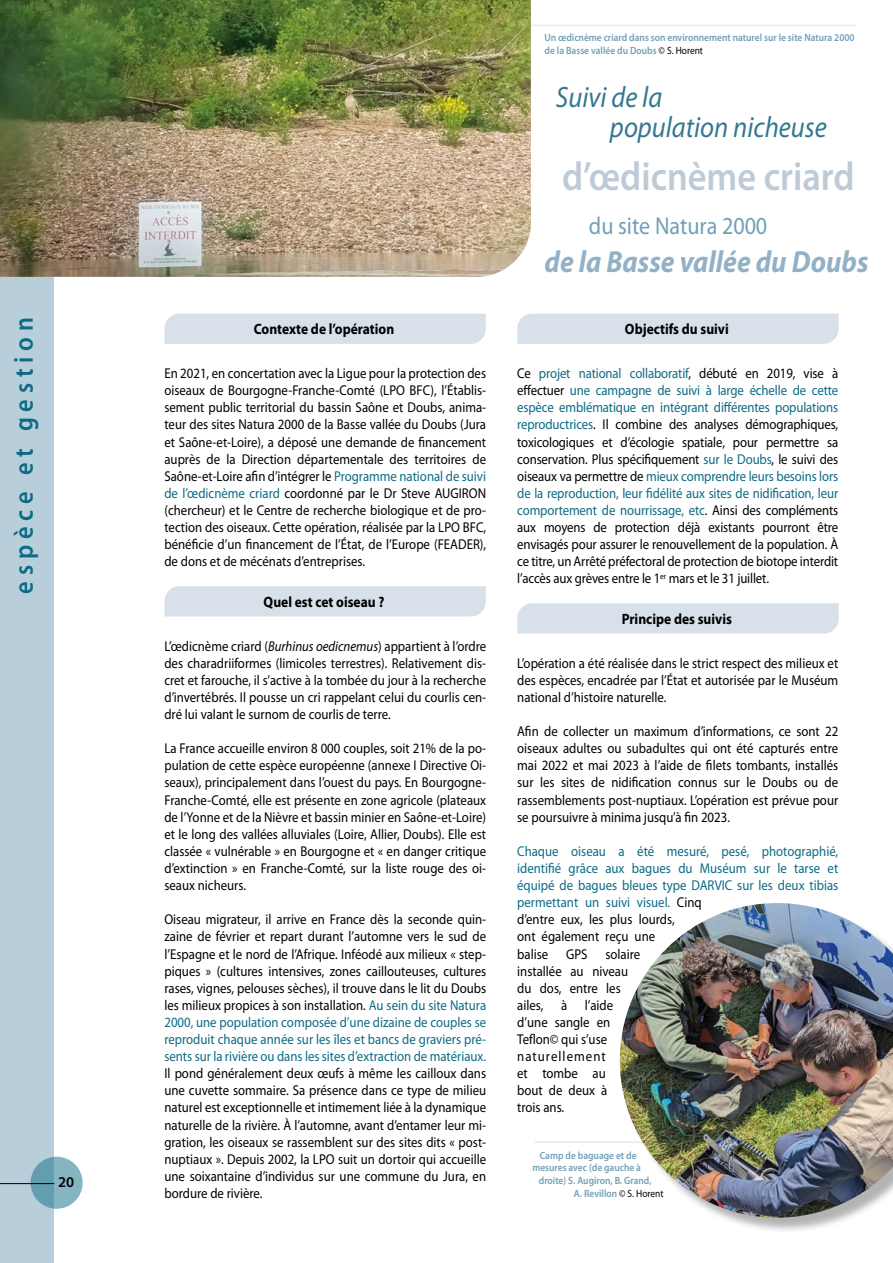
<style>
.page{position:relative;width:893px;height:1263px;background:#fff}
.page>*{position:absolute;margin:0;border:0;box-sizing:border-box;transform-origin:0 0}
.t1{font:600 40.35px "Myriad Pro";color:#becbd7;scale:.9 1}
.t2{font:italic 700 30.6px "Myriad Pro";color:#92b1c6;scale:.9 1}
.t3{font:italic 29.55px/30px "Myriad Pro";color:#347790;scale:.9 1}
.t4{font:600 27px "Myriad Pro";letter-spacing:.24em;color:#0d6b85;scale:.9 1}
.t5{font:24.45px "Myriad Pro";color:#729fb8;scale:.9 1}
.t6{font:700 15px "Myriad Pro";color:#000;scale:.9 1}
.t7{font:600 15px "Myriad Pro";color:#000}
.t8{font:14.25px/17.1px "Myriad Pro";color:#000;text-align:justify;scale:.9 1}
.t9{font:14.25px/17.1px "Myriad Pro";color:#0d6b85;scale:.9 1}
.t10{font:600 10.5px/12.6px "Myriad Pro";color:#729fb8;scale:.9 1}
.s1{color:#0d6b85}
.s2{font-style:italic}
.s3{font-weight:400;color:#000}
.s4{color:#000}
</style>
<div class="page">
<hr style="left:534px;top:1141px;width:169px;height:2px;background:#e6ebf1">
<div style="left:621px;top:905px;width:272px;height:329px;background:#000;opacity:.3"></div>
<img style="left:620px;top:903px;width:273px;height:315px">
<hr style="left:509px;top:25px;width:348px;height:1px;background:#e6ebf1">
<div style="left:0;top:0;width:54px;height:1263px;background:#b8cfdb"></div>
<svg style="left:31px;top:1157px;width:52px;height:52px;background:#78abba"></svg>
<hr style="left:0;top:1183px;width:54px;height:1px;background:#000">
<div style="left:517px;top:314px;width:322px;height:30px;background:#d8e1ea"></div>
<div style="left:517px;top:603px;width:322px;height:30px;background:#d8e1ea"></div>
<div style="left:164px;top:314px;width:322px;height:30px;background:#d8e1ea"></div>
<div style="left:164px;top:586px;width:322px;height:30px;background:#d8e1ea"></div>
<img style="left:0;top:0;width:531px;height:277px">
<h3 class="t4" style="left:6px;top:593px;width:308px;rotate:-90deg">espèce et gestion</h3>
<p class="t6" style="left:254px;top:320px;width:158px">Contexte de l’opération</p>
<p class="t8" style="left:164px;top:365px;width:359px">En 2021, en concertation avec la Ligue pour la protection des oiseaux de Bourgogne-Franche-Comté (LPO BFC), l’Établis&shy;sement public territorial du bassin Saône et Doubs, anima&shy;teur des sites Natura 2000 de la Basse vallée du Doubs (Jura et Saône-et-Loire), a déposé une demande de financement auprès de la Direction départementale des territoires de Saône-et-Loire afin d’intégrer le <span class="s1">Programme national de suivi de l’œdicnème criard</span> coordonné par le Dr Steve AUGIRON (chercheur) et le Centre de recherche biologique et de pro&shy;tection des oiseaux. Cette opération, réalisée par la LPO BFC, bénéficie d’un financement de l’État, de l’Europe (FEADER), de dons et de mécénats d’entreprises.</p>
<p class="t6" style="left:264px;top:592px;width:136px">Quel est cet oiseau ?</p>
<p class="t8" style="left:164px;top:637px;width:359px">L’œdicnème criard (<span class="s2">Burhinus oedicnemus</span>) appartient à l’ordre des charadriiformes (limicoles terrestres). Relativement dis&shy;cret et farouche, il s’active à la tombée du jour à la recherche d’invertébrés. Il pousse un cri rappelant celui du courlis cen&shy;dré lui valant le surnom de courlis de terre.</p>
<p class="t8" style="left:164px;top:740px;width:359px">La France accueille environ 8 000 couples, soit 21% de la po&shy;pulation de cette espèce européenne (annexe I Directive Oi&shy;seaux), principalement dans l’ouest du pays. En Bourgogne-Franche-Comté, elle est présente en zone agricole (plateaux de l’Yonne et de la Nièvre et bassin minier en Saône-et-Loire) et le long des vallées alluviales (Loire, Allier, Doubs). Elle est classée « vulnérable » en Bourgogne et « en danger critique d’extinction » en Franche-Comté, sur la liste rouge des oi&shy;seaux nicheurs.</p>
<p class="t8" style="left:164px;top:911px;width:359px">Oiseau migrateur, il arrive en France dès la seconde quin&shy;zaine de février et repart durant l’automne vers le sud de l’Espagne et le nord de l’Afrique. Inféodé aux milieux « step&shy;piques » (cultures intensives, zones caillouteuses, cultures rases, vignes, pelouses sèches), il trouve dans le lit du Doubs les milieux propices à son installation. <span class="s1">Au sein du site Natura 2000, une population composée d’une dizaine de couples se reproduit chaque année sur les îles et bancs de graviers pré&shy;sents sur la rivière ou dans les sites d’extraction de matériaux.</span></p>
<p class="t8" style="left:164px;top:1065px;width:359px">Il pond généralement deux œufs à même les cailloux dans une cuvette sommaire. Sa présence dans ce type de milieu naturel est exceptionnelle et intimement liée à la dynamique naturelle de la rivière. À l’automne, avant d’entamer leur mi&shy;gration, les oiseaux se rassemblent sur des sites dits « post&shy;nuptiaux ». Depuis 2002, la LPO suit un dortoir qui accueille une soixantaine d’individus sur une commune du Jura, en bordure de rivière.</p>
<p class="t7" style="left:58px;top:1173px;width:18px">20</p>
<p class="t10" style="left:545px;top:31px;width:346px">Un œdicnème criard dans son environnement naturel sur le site Natura 2000 de la Basse vallée du Doubs <span class="s3">© S. Horent</span></p>
<h3 class="t3" style="left:610px;top:82px;width:242px;text-indent:-54px">Suivi de la<br>population nicheuse</h3>
<h1 class="t1" style="left:562px;top:151px;width:327px">d’œdicnème criard</h1>
<h3 class="t5" style="left:589px;top:211px;width:200px">du site Natura 2000</h3>
<h2 class="t2" style="left:545px;top:242px;width:361px">de la Basse vallée du Doubs</h2>
<p class="t6" style="left:625px;top:320px;width:117px">Objectifs du suivi</p>
<p class="t8" style="left:517px;top:365px;width:358px">Ce <span class="s1">projet national collaboratif</span>, débuté en 2019, vise à effectuer <span class="s1">une campagne de suivi à large échelle de cette espèce emblématique en intégrant différentes populations reproductrices</span>. Il combine des analyses démographiques, toxicologiques et d’écologie spatiale, pour permettre sa conservation. Plus spécifiquement <span class="s1">sur le Doubs</span>, le suivi des oiseaux va permettre de <span class="s1">mieux comprendre leurs besoins lors de la reproduction, leur fidélité aux sites de nidification, leur comportement de nourrissage, etc</span>. Ainsi des compléments aux moyens de protection déjà existants pourront être envisagés pour assurer le renouvellement de la population. À ce titre, un Arrêté préfectoral de protection de biotope interdit l’accès aux grèves entre le 1<sup>er</sup> mars et le 31 juillet.</p>
<p class="t6" style="left:622px;top:609px;width:124px">Principe des suivis</p>
<p class="t8" style="left:517px;top:654px;width:358px">L’opération a été réalisée dans le strict respect des milieux et des espèces, encadrée par l’État et autorisée par le Muséum national d’histoire naturelle.</p>
<p class="t8" style="left:517px;top:723px;width:358px">Afin de collecter un maximum d’informations, ce sont 22 oiseaux adultes ou subadultes qui ont été capturés entre mai 2022 et mai 2023 à l’aide de filets tombants, installés sur les sites de nidification connus sur le Doubs ou de rassemblements post-nuptiaux. L’opération est prévue pour se poursuivre à minima jusqu’à fin 2023.</p>
<p class="t9" style="left:517px;top:842px;width:358px">Chaque oiseau a été mesuré, pesé, photographié, identifié grâce aux bagues du Muséum sur le tarse et équipé de bagues bleues type DARVIC sur les deux tibias permettant un suivi visuel. <span class="s4">Cinq<br>d’entre eux, les plus lourds,<br>ont également reçu une<br>balise</span></p>
<p class="t8" style="left:517px;top:945px;width:138px;text-align:left;text-indent:88px">solaire installée au niveau du dos, entre les ailes, à l’aide d’une sangle en<br>Teflon© qui s’use naturellement<br>et tombe au<br>bout de deux à<br>trois ans.</p>
<p class="t8" style="left:566px;top:945px;width:25px">GPS</p>
<p class="t10" style="left:540px;top:1149px;width:109px">Camp de baguage et de</p>
<p class="t10" style="left:532px;top:1161px;width:122px">mesures avec (de gauche à</p>
<p class="t10" style="left:539px;top:1174px;width:127px">droite) S. Augiron, B. Grand,</p>
<p class="t10" style="left:574px;top:1186px;width:101px">A. Revillon <span class="s3">© S. Horent</span></p>
</div>
